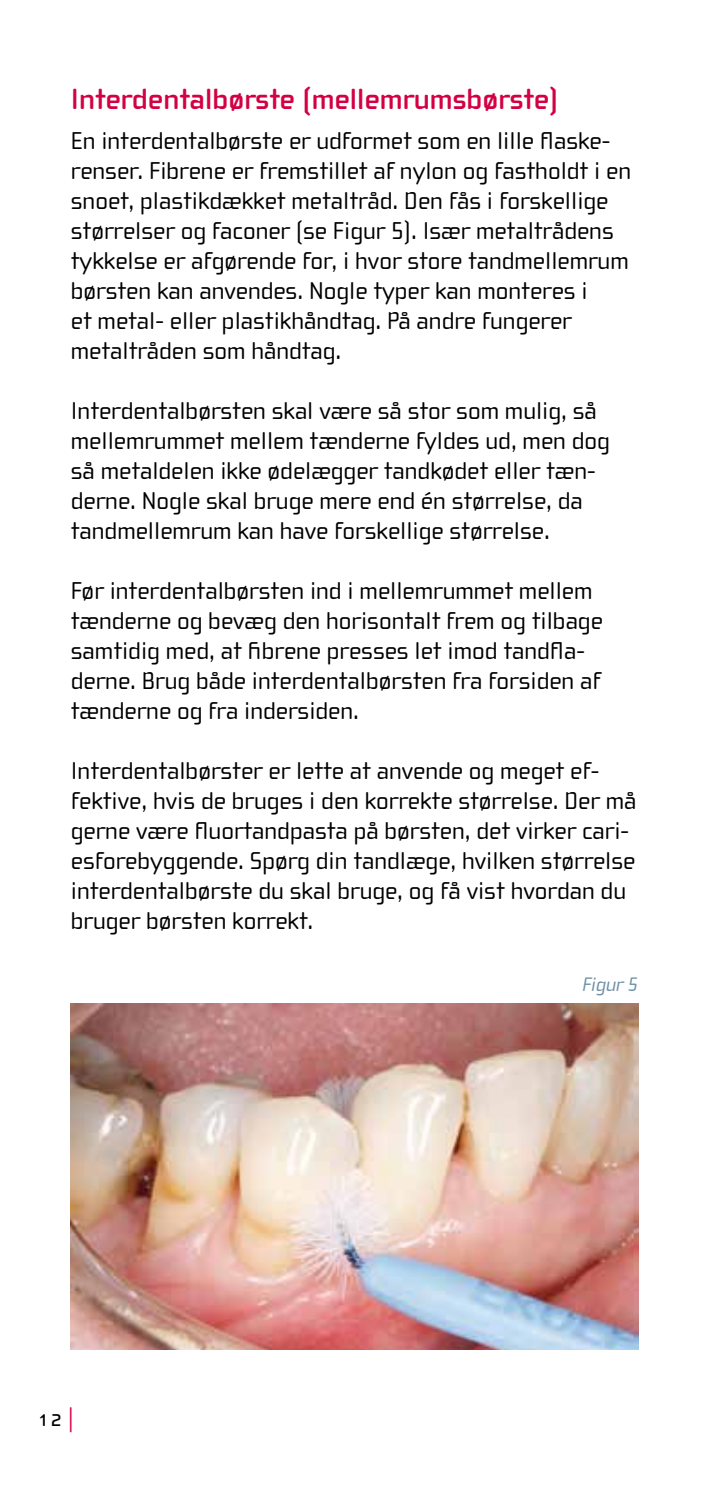
<style>
.page{position:relative;width:709px;height:1489px;background:#fff}
.page>*{position:absolute;margin:0;border:0;box-sizing:border-box;transform-origin:0 0}
.t1{font:700 30px "Cholla Wide OT";color:#d30043}
.t2{font:25px/30px "Cholla Wide OT";color:#000}
.t3{font:25px "Cholla Unicase OT";color:#000}
.t4{font:italic 20px "Cholla Wide OT";letter-spacing:-.01em;color:#6e90a6}
.s1{color:#d30043}
</style>
<div class="page">
<img style="left:71px;top:1003px;width:567px;height:346px">
<p class="t1" style="left:71px;top:83px;width:489px">Interdentalbørste (mellemrumsbørste)</p>
<p class="t2" style="left:71px;top:126px;width:562px">En interdentalbørste er udformet som en lille flaske&shy;renser. Fibrene er fremstillet af nylon og fastholdt i en snoet, plastikdækket metaltråd. Den fås i forskellige størrelser og faconer (se Figur 5). Især metaltrådens tykkelse er afgørende for, i hvor store tandmellemrum børsten kan anvendes. Nogle typer kan monteres i<br>et metal- eller plastikhåndtag. På andre fungerer metaltråden som håndtag.</p>
<p class="t2" style="left:71px;top:396px;width:540px">Interdentalbørsten skal være så stor som mulig, så mellemrummet mellem tænderne fyldes ud, men dog så metaldelen ikke ødelægger tandkødet eller tæn&shy;derne. Nogle skal bruge mere end én størrelse, da tandmellemrum kan have forskellige størrelse.</p>
<p class="t2" style="left:71px;top:576px;width:533px">Før interdentalbørsten ind i mellemrummet mellem tænderne og bevæg den horisontalt frem og tilbage samtidig med, at fibrene presses let imod tandfla&shy;derne. Brug både interdentalbørsten fra forsiden af tænderne og fra indersiden.</p>
<p class="t2" style="left:71px;top:756px;width:567px">Interdentalbørster er lette at anvende og meget ef&shy;fektive, hvis de bruges i den korrekte størrelse. Der må gerne være fluortandpasta på børsten, det virker cari&shy;esforebyggende. Spørg din tandlæge, hvilken størrelse interdentalbørste du skal bruge, og få vist hvordan du bruger børsten korrekt.</p>
<p class="t3" style="left:37px;top:1403px;width:38px">12 <span class="s1">|</span></p>
<p class="t4" style="left:582px;top:973px;width:57px">Figur 5</p>
</div>
